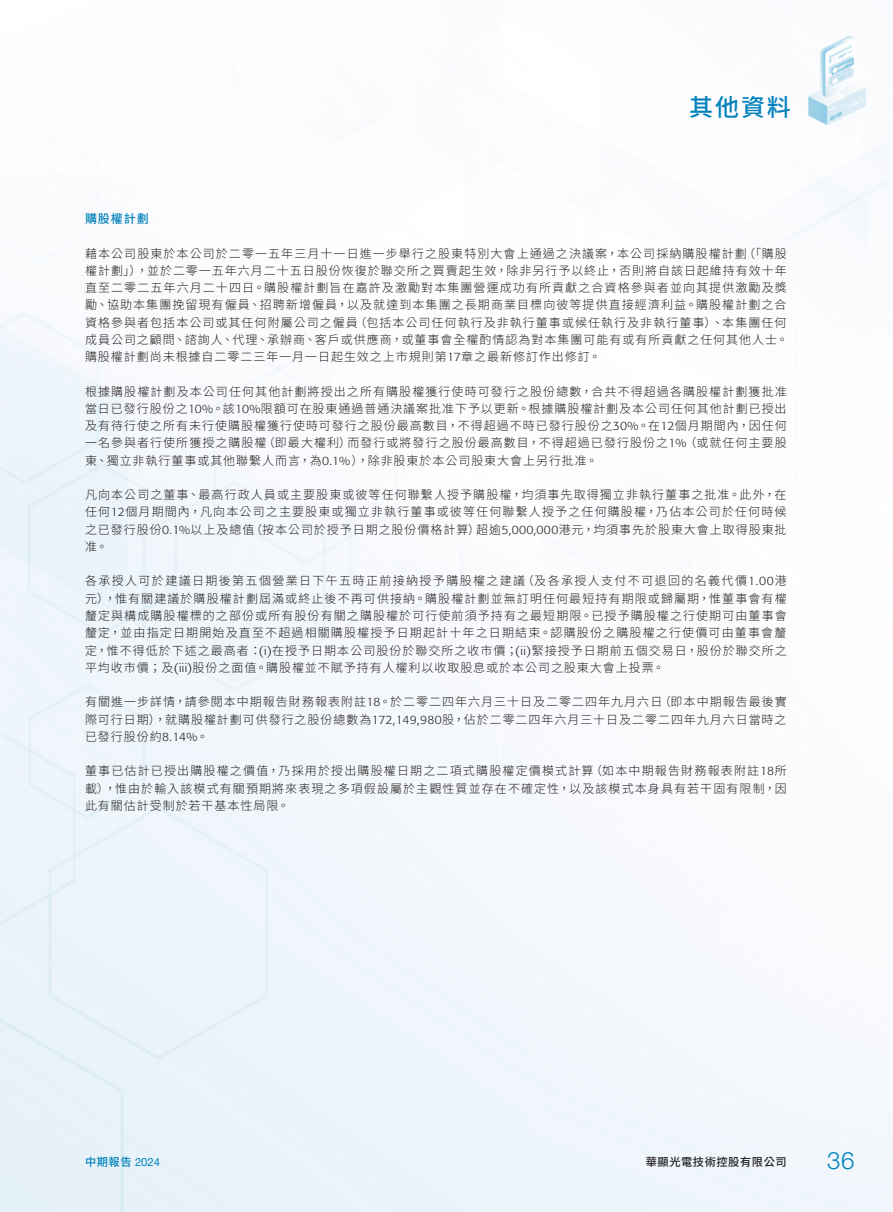
<style>
.page{position:relative;width:893px;height:1212px;background:#fff}
.page>*{position:absolute;margin:0;border:0;box-sizing:border-box;transform-origin:0 0}
.t1{font:500 24px "Source Han Sans TC";color:#0081bb}
.t2{font:300 24px "Helvetica Neue LT Std";color:#0081bb}
.Body_Text{font:300 12px/17.2px "Source Han Sans TC";letter-spacing:.09em;color:#231f20}
.Body_Text-2{font:300 12px "Source Han Sans TC";letter-spacing:.115em;color:#231f20}
.Heading_1{font:500 12px "Source Han Sans TC";letter-spacing:.08em;color:#0081bb}
.t3{font:500 11.25px "Source Han Sans TC";letter-spacing:.05em;color:#231f20}
.t4{font:500 11.25px "Source Han Sans TC";color:#0081bb}
.s1{font-family:"Formata"}
.s2{font-family:"Helvetica Neue LT Std";font-weight:400}
</style>
<div class="page">
<p class="Heading_1" style="left:85px;top:212px;width:65px">購股權計劃</p>
<h1 class="t1" style="left:689px;top:94px;width:103px">其他資料</h1>
<p class="Body_Text" style="left:743px;top:245px;width:45px">（「購股</p>
<p class="Body_Text" style="left:136px;top:245px;width:652px;text-indent:-51px">藉本公司股東於本公司於二零一五年三月十一日進一步舉行之股東特別大會上通過之決議案，本公司採納購股權計劃<br>，並於二零一五年六月二十五日股份恢復於聯交所之買賣起生效，除非另行予以終止，否則將自該日起維持有效十年</p>
<p class="Body_Text" style="left:85px;top:262px;width:58px">權計劃」）</p>
<p class="Body_Text" style="left:85px;top:279px;width:703px">直至二零二五年六月二十四日。購股權計劃旨在嘉許及激勵對本集團營運成功有所貢獻之合資格參與者並向其提供激勵及獎</p>
<p class="Body_Text" style="left:85px;top:297px;width:703px">勵、協助本集團挽留現有僱員、招聘新增僱員，以及就達到本集團之長期商業目標向彼等提供直接經濟利益。購股權計劃之合</p>
<p class="Body_Text" style="left:354px;top:314px;width:434px">（包括本公司任何執行及非執行董事或候任執行及非執行董事）、本集團任何</p>
<p class="Body_Text" style="left:85px;top:314px;width:705px">資格參與者包括本公司或其任何附屬公司之僱員<br>成員公司之顧問、諮詢人、代理、承辦商、客戶或供應商，或董事會全權酌情認為對本集團可能有或有所貢獻之任何其他人士。購股權計劃尚未根據自二零二三年一月一日起生效之上市規則第<span class="s1">17</span>章之最新修訂作出修訂。</p>
<p class="Body_Text" style="left:85px;top:383px;width:703px;text-align:right">根據購股權計劃及本公司任何其他計劃將授出之所有購股權獲行使時可發行之股份總數，合共不得超過各購股權計劃獲批准當日已發行股份之<span class="s1">10%</span>。該<span class="s1">10%</span>限額可在股東通過普通決議案批准下予以更新。根據購股權計劃及本公司任何其他計劃已授出及有待行使之所有未行使購股權獲行使時可發行之股份最高數目，不得超過不時已發行股份之<span class="s1">30%</span>。在<span class="s1">12</span>個月期間內，因任何（或就任何主要股</p>
<p class="Body_Text" style="left:263px;top:435px;width:90px">（即最大權利）</p>
<p class="Body_Text" style="left:85px;top:435px;width:514px">一名參與者行使所獲授之購股權<br>東、獨立非執行董事或其他聯繫人而言，為<span class="s1">0.1%</span> ，）除非股東於本公司股東大會上另行批准。</p>
<p class="Body_Text" style="left:85px;top:486px;width:703px;text-align:right">凡向本公司之董事、最高行政人員或主要股東或彼等任何聯繫人授予購股權，均須事先取得獨立非執行董事之批准。此外，在任何<span class="s1">12</span>個月期間內，凡向本公司之主要股東或獨立非執行董事或彼等任何聯繫人授予之任何購股權，乃佔本公司於任何時候超逾<span class="s1">5,000,000</span>港元，均須事先於股東大會上取得股東批</p>
<p class="Body_Text" style="left:347px;top:435px;width:341px">而發行或將發行之股份最高數目，不得超過已發行股份之<span class="s1">1%</span></p>
<p class="Body_Text" style="left:250px;top:521px;width:232px">（按本公司於授予日期之股份價格計算）</p>
<p class="Body_Text" style="left:85px;top:521px;width:171px">之已發行股份<span class="s1">0.1%</span>以上及總值准。</p>
<p class="Body_Text-2" style="left:522px;top:574px;width:266px">（及各承授人支付不可退回的名義代價<span class="s1">1.00</span>港</p>
<p class="Body_Text-2" style="left:85px;top:574px;width:442px">各承授人可於建議日期後第五個營業日下午五時正前接納授予購股權之建議</p>
<p class="Body_Text" style="left:85px;top:590px;width:703px">元，）惟有關建議於購股權計劃屆滿或終止後不再可供接納。購股權計劃並無訂明任何最短持有期限或歸屬期，惟董事會有權</p>
<p class="Body_Text" style="left:85px;top:607px;width:703px">釐定與構成購股權標的之部份或所有股份有關之購股權於可行使前須予持有之最短期限。已授予購股權之行使期可由董事會</p>
<p class="Body_Text" style="left:85px;top:624px;width:703px">釐定，並由指定日期開始及直至不超過相關購股權授予日期起計十年之日期結束。認購股份之購股權之行使價可由董事會釐</p>
<p class="Body_Text" style="left:259px;top:642px;width:530px"><span class="s1">)i(</span> 在授予日期本公司股份於聯交所之收市價；<span class="s1">( )i i</span> 緊接授予日期前五個交易日，股份於聯交所之</p>
<p class="Body_Text" style="left:85px;top:642px;width:581px">定，惟不得低於下述之最高者：<br>平均收市價；及<span class="s1">(iii)</span>股份之面值。購股權並不賦予持有人權利以收取股息或於本公司之股東大會上投票。</p>
<p class="Body_Text" style="left:659px;top:693px;width:130px">（即本中期報告最後實</p>
<p class="Body_Text" style="left:85px;top:693px;width:703px">有關進一步詳情，請參閱本中期報告財務報表附註<span class="s1">18</span>。於二零二四年六月三十日及二零二四年九月六日<br>際可行日期，）就購股權計劃可供發行之股份總數為<span class="s1">172,149,980</span>股，佔於二零二四年六月三十日及二零二四年九月六日當時之已發行股份約<span class="s1">8.14%</span>。</p>
<p class="Body_Text" style="left:590px;top:762px;width:198px">（如本中期報告財務報表附註<span class="s1">18</span>所</p>
<p class="Body_Text" style="left:85px;top:762px;width:703px">董事已估計已授出購股權之價值，乃採用於授出購股權日期之二項式購股權定價模式計算<br>載，）惟由於輸入該模式有關預期將來表現之多項假設屬於主觀性質並存在不確定性，以及該模式本身具有若干固有限制，因此有關估計受制於若干基本性局限。</p>
<p class="t4" style="left:85px;top:1155px;width:76px">中期報告 <span class="s2">2024</span></p>
<p class="t3" style="left:646px;top:1155px;width:142px">華顯光電技術控股有限公司</p>
<h1 class="t2" style="left:827px;top:1145px;width:29px">36</h1>
</div>
